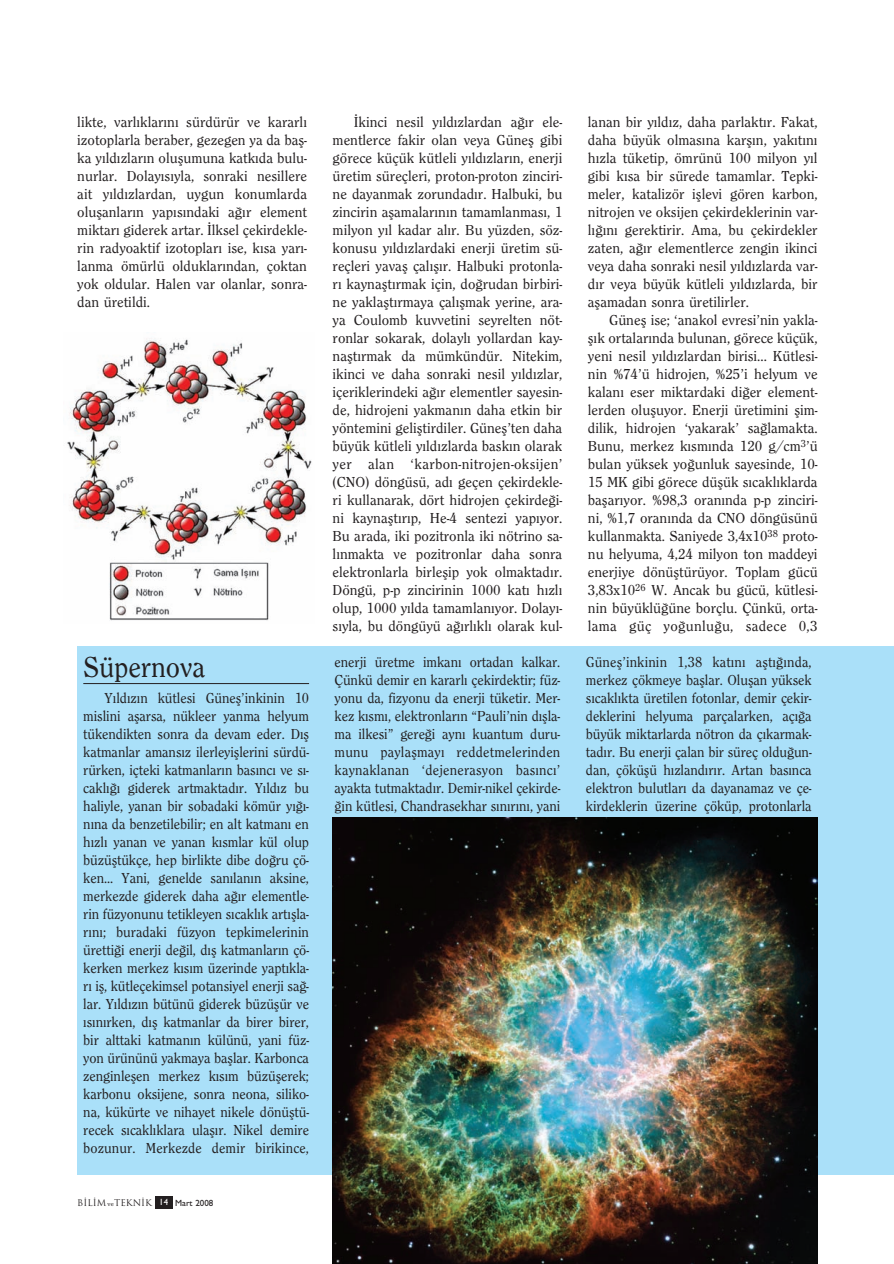
<style>
.page{position:relative;width:894px;height:1264px;background:#fff}
.page>*{position:absolute;margin:0;border:0;box-sizing:border-box;transform-origin:0 0}
.t1{font:500 30px "Clearface";letter-spacing:-.005em;color:#231f20;scale:.96 1}
.t2{font:500 15px/18px "Clearface";color:#231f20;text-align:justify}
.t3{font:500 15px/18px "Clearface";color:#231f20;text-align:justify;scale:.96 1}
.t4{font:9px "Trajan";color:#231f20}
.s1{font-family:"Bookman Old Style";font-size:6px}
.s2{font-family:"Gill Sans";font-weight:500;color:#fff}
.s3{font-family:"Gill Sans";font-weight:500}
</style>
<div class="page">
<div style="left:155px;top:1195px;width:17px;height:13px;background:#231f20"></div>
<img style="left:67px;top:339px;width:245px;height:282px">
<div style="left:77px;top:646px;width:816px;height:528px;background:#aae0f9"></div>
<hr style="left:83px;top:683px;width:226px;height:1px;background:#231f20">
<img style="left:332px;top:817px;width:485px;height:446px">
<p class="t2" style="left:77px;top:113px;width:231px">likte, varl›klar›n› sürdürür ve kararl› izotoplarla beraber, gezegen ya da bafl&shy;ka y›ld›zlar›n oluflumuna katk›da bulu&shy;nurlar. Dolay›s›yla, sonraki nesillere ait y›ld›zlardan, uygun konumlarda oluflanlar›n yap›s›ndaki a¤›r element miktar› giderek artar. ‹lksel çekirdekle&shy;rin radyoaktif izotoplar› ise, k›sa yar›- lanma ömürlü olduklar›ndan, çoktan yok oldular. Halen var olanlar, sonra&shy;dan üretildi.</p>
<p class="t2" style="left:332px;top:113px;width:231px;text-indent:21px">‹kinci nesil y›ld›zlardan a¤›r ele&shy;mentlerce fakir olan veya Günefl gibi görece küçük kütleli y›ld›zlar›n, enerji üretim süreçleri, proton-proton zinciri&shy;ne dayanmak zorundad›r. Halbuki, bu zincirin aflamalar›n›n tamamlanmas›, 1 milyon y›l kadar al›r. Bu yüzden, söz&shy;konusu y›ld›zlardaki enerji üretim sü&shy;reçleri yavafl çal›fl›r. Halbuki protonla&shy;r› kaynaflt›rmak için, do¤rudan birbiri&shy;ne yaklaflt›rmaya çal›flmak yerine, ara&shy;ya Coulomb kuvvetini seyrelten nöt&shy;ronlar sokarak, dolayl› yollardan kay&shy;naflt›rmak da mümkündür. Nitekim, ikinci ve daha sonraki nesil y›ld›zlar, içeriklerindeki a¤›r elementler sayesin&shy;de, hidrojeni yakman›n daha etkin bir yöntemini gelifltirdiler. Günefl’ten daha büyük kütleli y›ld›zlarda bask›n olarak yer alan ‘karbon-nitrojen-oksijen’ (CNO) döngüsü, ad› geçen çekirdekle&shy;ri kullanarak, dört hidrojen çekirde¤i&shy;ni kaynaflt›r›p, He-4 sentezi yap›yor.<br>Bu arada, iki pozitronla iki nötrino sa&shy;l›nmakta ve pozitronlar daha sonra elektronlarla birleflip yok olmaktad›r.<br>Döngü, p-p zincirinin 1000 kat› h›zl› olup, 1000 y›lda tamamlan›yor. Dolay›- s›yla, bu döngüyü a¤›rl›kl› olarak kul-</p>
<p class="t2" style="left:587px;top:113px;width:231px">lanan bir y›ld›z, daha parlakt›r. Fakat, daha büyük olmas›na karfl›n, yak›t›n› h›zla tüketip, ömrünü 100 milyon y›l gibi k›sa bir sürede tamamlar. Tepki&shy;meler, katalizör ifllevi gören karbon, nitrojen ve oksijen çekirdeklerinin var&shy;l›¤›n› gerektirir. Ama, bu çekirdekler zaten, a¤›r elementlerce zengin ikinci veya daha sonraki nesil y›ld›zlarda var&shy;d›r veya büyük kütleli y›ld›zlarda, bir aflamadan sonra üretilirler.</p>
<p class="t2" style="left:587px;top:311px;width:231px;text-indent:21px">Günefl ise; ‘anakol evresi’nin yakla&shy;fl›k ortalar›nda bulunan, görece küçük, yeni nesil y›ld›zlardan birisi... Kütlesi&shy;nin %74’ü hidrojen, %25’i helyum ve kalan› eser miktardaki di¤er element&shy;lerden olufluyor. Enerji üretimini flim&shy;dilik, hidrojen ‘yakarak’ sa¤lamakta.<br>Bunu, merkez k›sm›nda 120 g/cm<sup>3</sup>’ü bulan yüksek yo¤unluk sayesinde, 10- 15 MK gibi görece düflük s›cakl›klarda baflar›yor. %98,3 oran›nda p-p zinciri&shy;ni, %1,7 oran›nda da CNO döngüsünü kullanmakta. Saniyede 3,4x10<sup>38</sup> proto&shy;nu helyuma, 4,24 milyon ton maddeyi enerjiye dönüfltürüyor. Toplam gücü 3,83x10<sup>26</sup> W. Ancak bu gücü, kütlesi&shy;nin büyüklü¤üne borçlu. Çünkü, orta&shy;lama güç yo¤unlu¤u, sadece 0,3</p>
<h1 class="t1" style="left:83px;top:655px;width:129px">Süpernova</h1>
<p class="t3" style="left:83px;top:689px;width:237px;text-indent:21px">Y›ld›z›n kütlesi Günefl’inkinin 10 mislini aflarsa, nükleer yanma helyum tükendikten sonra da devam eder. D›fl katmanlar amans›z ilerleyifllerini sürdü&shy;rürken, içteki katmanlar›n bas›nc› ve s›- cakl›¤› giderek artmaktad›r. Y›ld›z bu haliyle, yanan bir sobadaki kömür y›¤›- n›na da benzetilebilir; en alt katman› en h›zl› yanan ve yanan k›smlar kül olup büzüfltükçe, hep birlikte dibe do¤ru çö&shy;ken... Yani, genelde san›lan›n aksine, merkezde giderek daha a¤›r elementle&shy;rin füzyonunu tetikleyen s›cakl›k art›flla&shy;r›n›; buradaki füzyon tepkimelerinin üretti¤i enerji de¤il, d›fl katmanlar›n çö&shy;kerken merkez k›s›m üzerinde yapt›kla&shy;r› ifl, kütleçekimsel potansiyel enerji sa¤- lar. Y›ld›z›n bütünü giderek büzüflür ve ›s›n›rken, d›fl katmanlar da birer birer, bir alttaki katman›n külünü, yani füz&shy;yon ürününü yakmaya bafllar. Karbonca zenginleflen merkez k›s›m büzüflerek; karbonu oksijene, sonra neona, siliko&shy;na, kükürte ve nihayet nikele dönüfltü&shy;recek s›cakl›klara ulafl›r. Nikel demire bozunur. Merkezde demir birikince,</p>
<p class="t4" style="left:77px;top:1197px;width:137px">B‹L‹M <span class="s1">ve</span>TEKN‹K <span class="s2">14</span> <span class="s3">Mart 2008</span></p>
<p class="t3" style="left:334px;top:653px;width:237px">enerji üretme imkan› ortadan kalkar.<br>Çünkü demir en kararl› çekirdektir; füz&shy;yonu da, fizyonu da enerji tüketir. Mer&shy;kez k›sm›, elektronlar›n “Pauli’nin d›flla&shy;ma ilkesi” gere¤i ayn› kuantum duru&shy;munu paylaflmay› reddetmelerinden kaynaklanan ‘dejenerasyon bas›nc›’ ayakta tutmaktad›r. Demir-nikel çekirde-¤in kütlesi, Chandrasekhar s›n›r›n›, yani</p>
<p class="t3" style="left:585px;top:653px;width:237px">Günefl’inkinin 1,38 kat›n› aflt›¤›nda, merkez çökmeye bafllar. Oluflan yüksek s›cakl›kta üretilen fotonlar, demir çekir&shy;deklerini helyuma parçalarken, aç›¤a büyük miktarlarda nötron da ç›karmak&shy;tad›r. Bu enerji çalan bir süreç oldu¤un&shy;dan, çöküflü h›zland›r›r. Artan bas›nca elektron bulutlar› da dayanamaz ve çe&shy;kirdeklerin üzerine çöküp, protonlarla</p>
</div>
